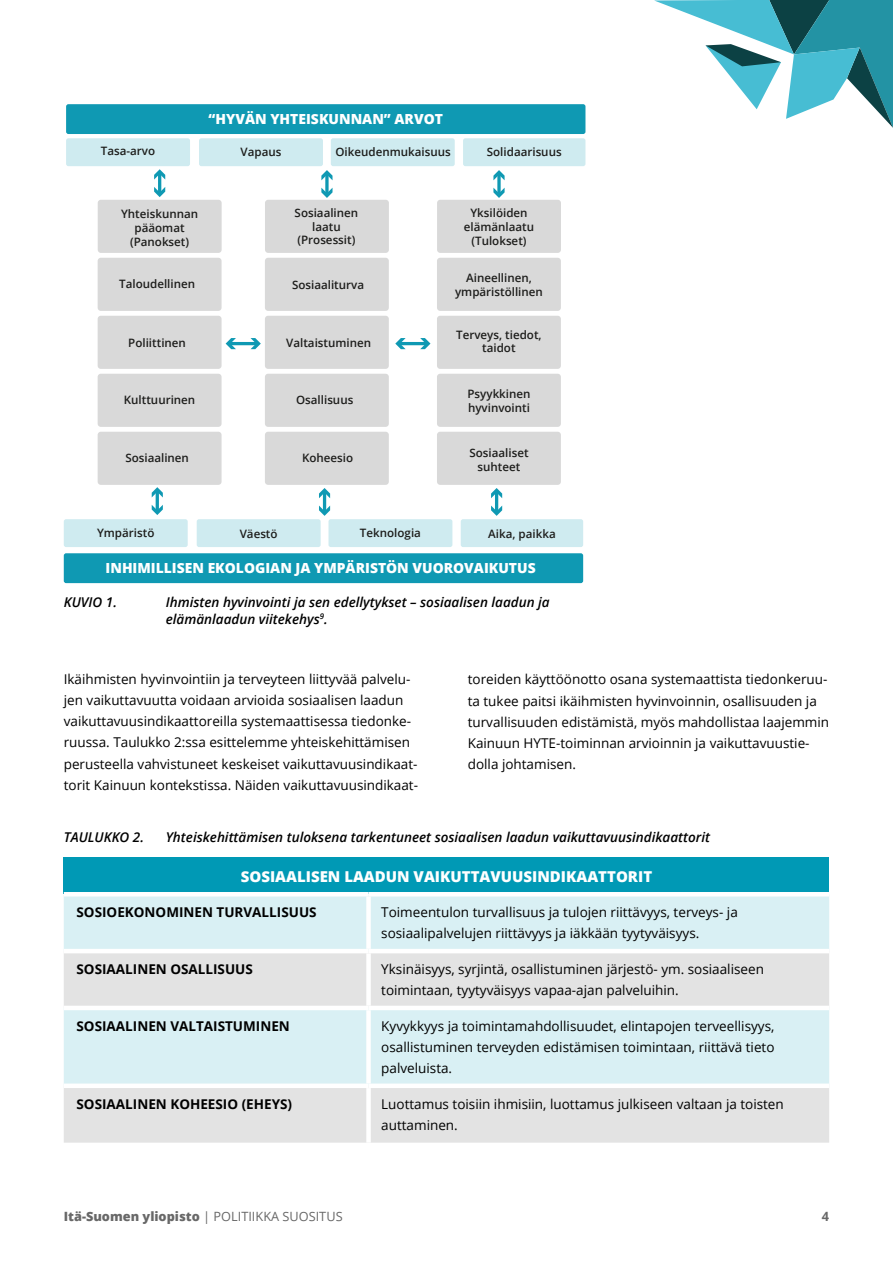
<style>
.page{position:relative;width:893px;height:1263px;background:#fff}
.page>*{position:absolute;margin:0;border:0;box-sizing:border-box;transform-origin:0 0}
.t1{font:800 15px "Open Sans";color:#fff}
.t2{font:800 13.95px "Open Sans";color:#fff}
.Leipäteksti{font:13.5px/21px "Open Sans";color:#000}
.Kuvateksti{font:italic 600 13.5px/16.5px "Open Sans";color:#000}
.t3{font:700 13.5px "Open Sans";color:#000}
.t4{font:800 12.75px "Open Sans";color:#686868}
.t5{font:700 12.75px "Open Sans";color:#686868}
.t6{font:600 11.55px/14px "Open Sans";color:#1d1d1b;text-align:center}
.Kuvateksti-2{font:italic 600 7.8px "Open Sans";color:#000}
.s1{font-size:13.5px}
.s2{font-weight:400}
</style>
<div class="page">
<svg style="left:654px;top:0;width:239px;height:128px"></svg>
<div style="left:66px;top:104px;width:519px;height:30px;background:#0f99b3;border-radius:2px"></div>
<div style="left:64px;top:553px;width:519px;height:30px;background:#0f99b3;border-radius:2px"></div>
<div style="left:66px;top:138px;width:124px;height:28px;background:#cfebf0;border-radius:2px"></div>
<div style="left:199px;top:138px;width:124px;height:28px;background:#cfebf0;border-radius:2px"></div>
<div style="left:331px;top:138px;width:124px;height:28px;background:#cfebf0;border-radius:2px"></div>
<div style="left:463px;top:138px;width:122px;height:28px;background:#cfebf0;border-radius:2px"></div>
<div style="left:64px;top:519px;width:124px;height:28px;background:#cfebf0;border-radius:2px"></div>
<div style="left:98px;top:200px;width:124px;height:53px;background:#d9d9d9;border-radius:3px"></div>
<div style="left:265px;top:200px;width:124px;height:53px;background:#d9d9d9;border-radius:3px"></div>
<div style="left:437px;top:200px;width:124px;height:53px;background:#d9d9d9;border-radius:3px"></div>
<div style="left:98px;top:258px;width:124px;height:53px;background:#d9d9d9;border-radius:3px"></div>
<div style="left:265px;top:258px;width:124px;height:53px;background:#d9d9d9;border-radius:3px"></div>
<div style="left:437px;top:258px;width:124px;height:53px;background:#d9d9d9;border-radius:3px"></div>
<div style="left:98px;top:316px;width:124px;height:53px;background:#d9d9d9;border-radius:3px"></div>
<div style="left:265px;top:316px;width:124px;height:53px;background:#d9d9d9;border-radius:3px"></div>
<div style="left:437px;top:316px;width:124px;height:53px;background:#d9d9d9;border-radius:3px"></div>
<div style="left:98px;top:374px;width:124px;height:53px;background:#d9d9d9;border-radius:3px"></div>
<div style="left:265px;top:374px;width:124px;height:53px;background:#d9d9d9;border-radius:3px"></div>
<div style="left:437px;top:374px;width:124px;height:53px;background:#d9d9d9;border-radius:3px"></div>
<div style="left:98px;top:432px;width:124px;height:53px;background:#d9d9d9;border-radius:3px"></div>
<div style="left:265px;top:432px;width:124px;height:53px;background:#d9d9d9;border-radius:3px"></div>
<div style="left:437px;top:432px;width:124px;height:53px;background:#d9d9d9;border-radius:3px"></div>
<div style="left:197px;top:519px;width:124px;height:28px;background:#cfebf0;border-radius:2px"></div>
<div style="left:328px;top:519px;width:124px;height:28px;background:#cfebf0;border-radius:2px"></div>
<div style="left:461px;top:519px;width:122px;height:28px;background:#cfebf0;border-radius:2px"></div>
<hr style="left:158px;top:173px;width:3px;height:20px;background:#0f99b3">
<svg style="left:154px;top:169px;width:11px;height:11px"></svg>
<svg style="left:154px;top:187px;width:11px;height:10px"></svg>
<svg style="left:325px;top:180px;width:4px;height:8px"></svg>
<svg style="left:321px;top:170px;width:11px;height:10px"></svg>
<svg style="left:321px;top:188px;width:11px;height:10px"></svg>
<svg style="left:497px;top:180px;width:4px;height:8px"></svg>
<svg style="left:493px;top:170px;width:12px;height:10px"></svg>
<svg style="left:493px;top:188px;width:12px;height:10px"></svg>
<hr style="left:156px;top:491px;width:3px;height:20px;background:#0f99b3">
<svg style="left:152px;top:487px;width:11px;height:10px"></svg>
<svg style="left:152px;top:505px;width:11px;height:10px"></svg>
<hr style="left:323px;top:492px;width:3px;height:20px;background:#0f99b3">
<svg style="left:319px;top:488px;width:11px;height:10px"></svg>
<svg style="left:319px;top:506px;width:11px;height:10px"></svg>
<hr style="left:229px;top:342px;width:28px;height:3px;background:#0f99b3">
<svg style="left:251px;top:338px;width:10px;height:11px"></svg>
<svg style="left:226px;top:338px;width:10px;height:11px"></svg>
<hr style="left:399px;top:342px;width:28px;height:3px;background:#0f99b3">
<svg style="left:420px;top:338px;width:10px;height:11px"></svg>
<svg style="left:395px;top:338px;width:11px;height:11px"></svg>
<hr style="left:495px;top:492px;width:3px;height:20px;background:#0f99b3">
<svg style="left:491px;top:488px;width:11px;height:10px"></svg>
<svg style="left:491px;top:506px;width:11px;height:10px"></svg>
<div style="left:64px;top:857px;width:765px;height:37px;background:#0099b5"></div>
<div style="left:64px;top:896px;width:765px;height:53px;background:#d9f0f4"></div>
<svg style="left:64px;top:953px;width:765px;height:190px;background:#dfe8ea"></svg>
<hr style="left:64px;top:892px;width:305px;height:4px;background:#fff">
<hr style="left:369px;top:892px;width:460px;height:4px;background:#fff">
<div style="left:366px;top:896px;width:5px;height:53px;background:#fff"></div>
<div style="left:366px;top:953px;width:5px;height:53px;background:#fff"></div>
<hr style="left:64px;top:1006px;width:305px;height:4px;background:#fff">
<hr style="left:369px;top:1006px;width:460px;height:4px;background:#fff">
<div style="left:366px;top:1010px;width:5px;height:73px;background:#fff"></div>
<div style="left:64px;top:1083px;width:305px;height:5px;background:#fff"></div>
<div style="left:369px;top:1083px;width:460px;height:5px;background:#fff"></div>
<div style="left:366px;top:1088px;width:5px;height:55px;background:#fff"></div>
<p class="t6" style="left:101px;top:143px;width:56px">Tasa-arvo</p>
<p class="t2" style="left:209px;top:108px;width:236px">“HYVÄN YHTEISKUNNAN” ARVOT</p>
<p class="t6" style="left:241px;top:144px;width:42px">Vapaus</p>
<p class="t6" style="left:335px;top:144px;width:117px">Oikeudenmukaisuus</p>
<p class="t6" style="left:487px;top:145px;width:76px">Solidaarisuus</p>
<p class="t6" style="left:121px;top:206px;width:79px">Yhteiskunnan pääomat (Panokset)</p>
<p class="t6" style="left:295px;top:205px;width:65px">Sosiaalinen laatu (Prosessit)</p>
<p class="t6" style="left:464px;top:205px;width:72px">Yksilöiden elämänlaatu (Tulokset)</p>
<p class="t6" style="left:119px;top:276px;width:77px">Taloudellinen</p>
<p class="t6" style="left:292px;top:278px;width:74px">Sosiaaliturva</p>
<p class="t6" style="left:455px;top:270px;width:89px">Aineellinen, ympäristöllinen</p>
<p class="t6" style="left:128px;top:336px;width:59px">Poliittinen</p>
<p class="t6" style="left:286px;top:336px;width:86px">Valtaistuminen</p>
<p class="t6" style="left:456px;top:327px;width:87px">Terveys, tiedot, taidot</p>
<p class="t6" style="left:124px;top:392px;width:73px">Kulttuurinen</p>
<p class="t6" style="left:296px;top:393px;width:59px">Osallisuus</p>
<p class="t6" style="left:467px;top:386px;width:65px;text-align:left">Psyykkinen hyvinvointi</p>
<p class="t6" style="left:125px;top:450px;width:65px">Sosiaalinen</p>
<p class="t6" style="left:302px;top:450px;width:53px">Koheesio</p>
<p class="t6" style="left:469px;top:446px;width:61px">Sosiaaliset suhteet</p>
<p class="t6" style="left:97px;top:526px;width:59px">Ympäristö</p>
<p class="t6" style="left:240px;top:526px;width:39px">Väestö</p>
<p class="t6" style="left:360px;top:526px;width:63px">Teknologia</p>
<p class="t6" style="left:488px;top:526px;width:69px">Aika, paikka</p>
<p class="t2" style="left:106px;top:558px;width:432px">INHIMILLISEN EKOLOGIAN JA YMPÄRISTÖN VUOROVAIKUTUS</p>
<p class="Kuvateksti" style="left:64px;top:594px;width:55px">KUVIO 1.</p>
<p class="Kuvateksti" style="left:166px;top:594px;width:385px">Ihmisten hyvinvointi ja sen edellytykset – sosiaalisen laadun ja elämänlaadun viitekehys</p>
<p class="Kuvateksti-2" style="left:320px;top:611px;width:9px">9<span class="s1">.</span></p>
<p class="Leipäteksti" style="left:64px;top:669px;width:356px">Ikäihmisten hyvinvointiin ja terveyteen liittyvää palvelu&shy;jen vaikuttavuutta voidaan arvioida sosiaalisen laadun vaikuttavuusindikaattoreilla systemaattisessa tiedonke&shy;ruussa. Taulukko 2:ssa esittelemme yhteiskehittämisen perusteella vahvistuneet keskeiset vaikuttavuusindikaat&shy;torit Kainuun kontekstissa. Näiden vaikuttavuusindikaat-</p>
<p class="Leipäteksti" style="left:468px;top:669px;width:363px">toreiden käyttöönotto osana systemaattista tiedonkeruu&shy;ta tukee paitsi ikäihmisten hyvinvoinnin, osallisuuden ja turvallisuuden edistämistä, myös mahdollistaa laajemmin Kainuun HYTE-toiminnan arvioinnin ja vaikuttavuustie&shy;dolla johtamisen.</p>
<p class="Kuvateksti" style="left:64px;top:829px;width:82px">TAULUKKO 2.</p>
<p class="Kuvateksti" style="left:166px;top:829px;width:546px">Yhteiskehittämisen tuloksena tarkentuneet sosiaalisen laadun vaikuttavuusindikaattorit</p>
<p class="t1" style="left:241px;top:865px;width:413px">SOSIAALISEN LAADUN VAIKUTTAVUUSINDIKAATTORIT</p>
<p class="t3" style="left:77px;top:903px;width:242px">SOSIOEKONOMINEN TURVALLISUUS</p>
<p class="Leipäteksti" style="left:381px;top:901px;width:358px">Toimeentulon turvallisuus ja tulojen riittävyys, terveys- ja sosiaalipalvelujen riittävyys ja iäkkään tyytyväisyys.</p>
<p class="t3" style="left:77px;top:960px;width:178px">SOSIAALINEN OSALLISUUS</p>
<p class="Leipäteksti" style="left:381px;top:958px;width:384px">Yksinäisyys, syrjintä, osallistuminen järjestö- ym. sosiaaliseen toimintaan, tyytyväisyys vapaa-ajan palveluihin.</p>
<p class="t3" style="left:77px;top:1016px;width:215px">SOSIAALINEN VALTAISTUMINEN</p>
<p class="Leipäteksti" style="left:381px;top:1015px;width:395px;text-align:justify">Kyvykkyys ja toimintamahdollisuudet, elintapojen terveellisyys, osallistuminen terveyden edistämisen toimintaan, riittävä tieto palveluista.</p>
<p class="t3" style="left:77px;top:1094px;width:217px">SOSIAALINEN KOHEESIO (EHEYS)</p>
<p class="Leipäteksti" style="left:381px;top:1093px;width:404px">Luottamus toisiin ihmisiin, luottamus julkiseen valtaan ja toisten auttaminen.</p>
<p class="t4" style="left:64px;top:1207px;width:280px">Itä-Suomen yliopisto <span class="s2">| POLITIIKKA SUOSITUS</span></p>
<p class="t5" style="left:822px;top:1208px;width:9px">4</p>
</div>
